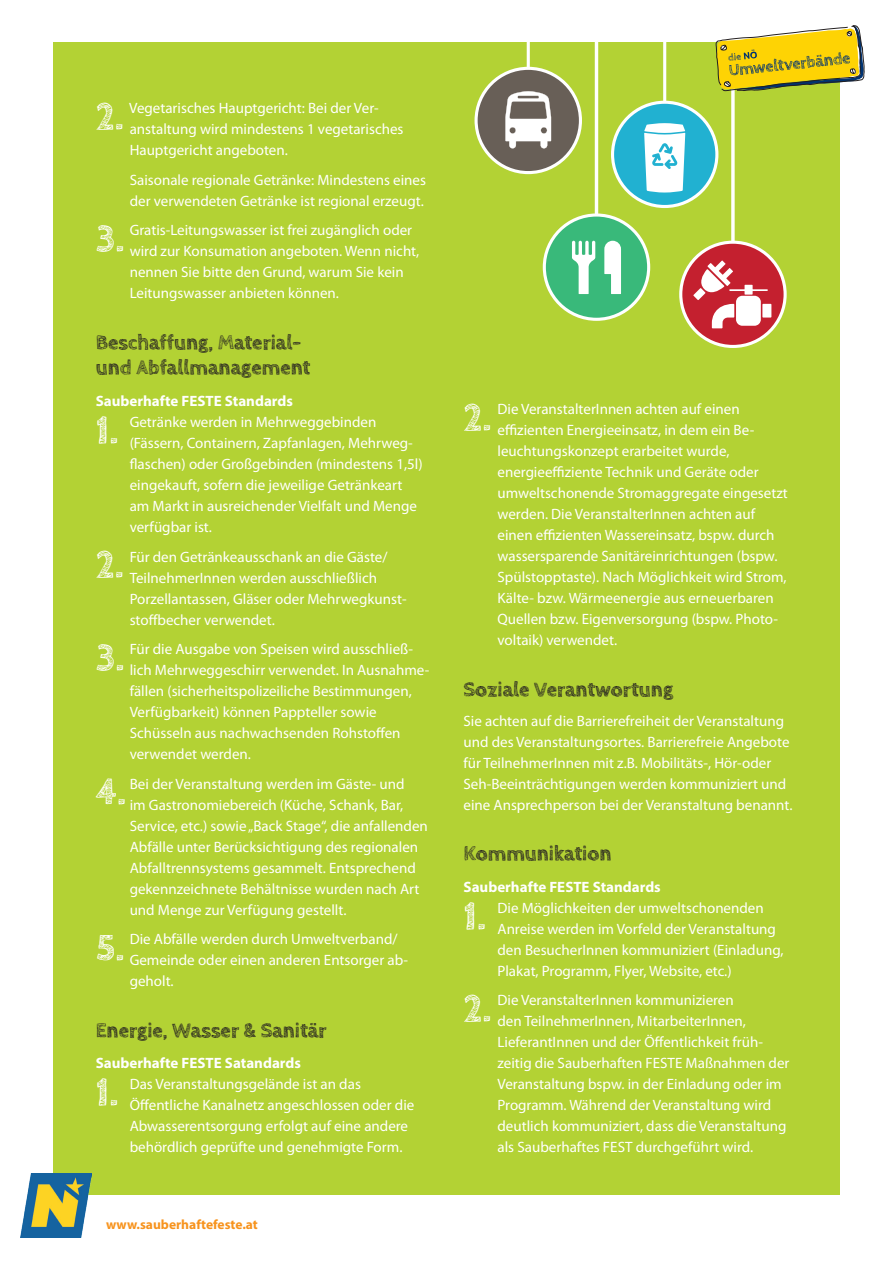
<style>
.page{position:relative;width:893px;height:1263px;background:#fff}
.page>*{position:absolute;margin:0;border:0;box-sizing:border-box;transform-origin:0 0}
.t1{font:700 37.5px "Cabin Sketch";color:#fff}
.t2{font:700 21px/25.2px "Cabin Sketch";color:#231f20}
.t3{font:15px/21px "Myriad Pro";color:#fff}
.t4{font:700 15px "Myriad Pro";color:#fff}
.t5{font:700 13.5px "Myriad Pro";color:#f7931d}
</style>
<div class="page">
<div style="left:53px;top:233px;width:787px;height:962px;background:#b3d234"></div>
<img style="left:20px;top:1173px;width:71px;height:64px">
<div style="left:53px;top:43px;width:787px;height:996px;background:#b3d234"></div>
<hr style="left:527px;top:0;width:3px;height:107px;background:#fff">
<hr style="left:595px;top:9px;width:3px;height:229px;background:#fff">
<hr style="left:663px;top:0;width:3px;height:141px;background:#fff">
<svg style="left:731px;top:91px;width:4px;height:150px"></svg>
<div style="left:612px;top:102px;width:105px;height:104px;background:#21b1d1;border-radius:50%"></div>
<div style="left:611px;top:101px;width:107px;height:107px;border:3px solid #fff;border-radius:50%"></div>
<svg style="left:644px;top:123px;width:41px;height:70px;background:#d4f0f6"></svg>
<div style="left:544px;top:215px;width:105px;height:104px;background:#39b97a;border-radius:50%"></div>
<div style="left:543px;top:213px;width:107px;height:108px;border:3px solid #fff;border-radius:50%"></div>
<svg style="left:604px;top:241px;width:17px;height:53px"></svg>
<svg style="left:572px;top:241px;width:23px;height:53px"></svg>
<div style="left:681px;top:242px;width:104px;height:104px;background:#c4202f;border-radius:50%"></div>
<div style="left:679px;top:241px;width:108px;height:107px;border:3px solid #fff;border-radius:50%"></div>
<svg style="left:693px;top:260px;width:78px;height:68px"></svg>
<div style="left:474px;top:67px;width:108px;height:107px;background:#685f57;border:3px solid #fff;border-radius:50%"></div>
<svg style="left:505px;top:91px;width:46px;height:57px"></svg>
<svg style="left:716px;top:25px;width:148px;height:66px"></svg>
<p class="t3" style="left:129px;top:98px;width:276px">Vegetarisches Hauptgericht: Bei der Ver&shy;anstaltung wird mindestens 1 vegetarisches<br>Hauptgericht angeboten.</p>
<p class="t3" style="left:130px;top:169px;width:298px">Saisonale regionale Getränke: Mindestens eines der verwendeten Getränke ist regional erzeugt.</p>
<p class="t3" style="left:130px;top:220px;width:291px">Gratis-Leitungswasser ist frei zugänglich oder wird zur Konsumation angeboten. Wenn nicht, nennen Sie bitte den Grund, warum Sie kein Leitungswasser anbieten können.</p>
<h2 class="t2" style="left:96px;top:331px;width:216px">Beschaffung, Material&shy;und Abfallmanagement</h2>
<p class="t4" style="left:96px;top:391px;width:199px">Sauberhafte FESTE Standards</p>
<p class="t3" style="left:130px;top:411px;width:294px">Getränke werden in Mehrweggebinden (Fässern, Containern, Zapfanlagen, Mehrweg&shy;flaschen) oder Großgebinden (mindestens 1,5l) eingekauft, sofern die jeweilige Getränkeart am Markt in ausreichender Vielfalt und Menge verfügbar ist.</p>
<p class="t3" style="left:130px;top:546px;width:278px">Für den Getränkeausschank an die Gäste/ TeilnehmerInnen werden ausschließlich Porzellantassen, Gläser oder Mehrwegkunst&shy;stoffbecher verwendet.</p>
<p class="t3" style="left:130px;top:638px;width:301px">Für die Ausgabe von Speisen wird ausschließ&shy;lich Mehrweggeschirr verwendet. In Ausnahme&shy;fällen (sicherheitspolizeiliche Bestimmungen, Verfügbarkeit) können Pappteller sowie Schüsseln aus nachwachsenden Rohstoffen verwendet werden.</p>
<p class="t3" style="left:130px;top:773px;width:300px">Bei der Veranstaltung werden im Gäste- und<br>im Gastronomiebereich (Küche, Schank, Bar, Service, etc.) sowie „Back Stage“, die anfallenden Abfälle unter Berücksichtigung des regionalen Abfalltrennsystems gesammelt. Entsprechend gekennzeichnete Behältnisse wurden nach Art und Menge zur Verfügung gestellt.</p>
<p class="t3" style="left:130px;top:928px;width:280px">Die Abfälle werden durch Umweltverband/<br>Gemeinde oder einen anderen Entsorger ab&shy;geholt.</p>
<h2 class="t2" style="left:96px;top:1018px;width:232px">Energie, Wasser &amp; Sanitär</h2>
<p class="t4" style="left:96px;top:1053px;width:207px">Sauberhafte FESTE Satandards</p>
<p class="t3" style="left:130px;top:1074px;width:286px">Das Veranstaltungsgelände ist an das Öffentliche Kanalnetz angeschlossen oder die Abwasserentsorgung erfolgt auf eine andere behördlich geprüfte und genehmigte Form.</p>
<h1 class="t1" style="left:96px;top:96px;width:30px">2.</h1>
<h1 class="t1" style="left:96px;top:218px;width:30px">3.</h1>
<h1 class="t1" style="left:96px;top:410px;width:24px">1.</h1>
<h1 class="t1" style="left:96px;top:544px;width:30px">2.</h1>
<h1 class="t1" style="left:96px;top:637px;width:30px">3.</h1>
<h1 class="t1" style="left:96px;top:771px;width:32px">4.</h1>
<h1 class="t1" style="left:96px;top:927px;width:30px">5.</h1>
<h1 class="t1" style="left:96px;top:1072px;width:24px">1.</h1>
<p class="t5" style="left:106px;top:1216px;width:153px">www.sauberhaftefeste.at</p>
<p class="t3" style="left:497px;top:398px;width:292px">Die VeranstalterInnen achten auf einen effizienten Energieeinsatz, in dem ein Be&shy;leuchtungskonzept erarbeitet wurde, energieeffiziente Technik und Geräte oder umweltschonende Stromaggregate eingesetzt werden. Die VeranstalterInnen achten auf einen effizienten Wassereinsatz, bspw. durch wassersparende Sanitäreinrichtungen (bspw.<br>Spülstopptaste). Nach Möglichkeit wird Strom, Kälte- bzw. Wärmeenergie aus erneuerbaren Quellen bzw. Eigenversorgung (bspw. Photo&shy;voltaik) verwendet.</p>
<h2 class="t2" style="left:463px;top:677px;width:211px">Soziale Verantwortung</h2>
<p class="t3" style="left:463px;top:710px;width:330px">Sie achten auf die Barrierefreiheit der Veranstaltung und des Veranstaltungsortes. Barrierefreie Angebote für TeilnehmerInnen mit z.B. Mobilitäts-, Hör-oder Seh-Beeinträchtigungen werden kommuniziert und eine Ansprechperson bei der Veranstaltung benannt.</p>
<h2 class="t2" style="left:463px;top:842px;width:150px">Kommunikation</h2>
<p class="t4" style="left:463px;top:877px;width:199px">Sauberhafte FESTE Standards</p>
<p class="t3" style="left:497px;top:897px;width:288px">Die Möglichkeiten der umweltschonenden Anreise werden im Vorfeld der Veranstaltung den BesucherInnen kommuniziert (Einladung, Plakat, Programm, Flyer, Website, etc.)</p>
<p class="t3" style="left:497px;top:990px;width:293px">Die VeranstalterInnen kommunizieren<br>den TeilnehmerInnen, MitarbeiterInnen, LieferantInnen und der Öffentlichkeit früh&shy;zeitig die Sauberhaften FESTE Maßnahmen der Veranstaltung bspw. in der Einladung oder im Programm. Während der Veranstaltung wird deutlich kommuniziert, dass die Veranstaltung als Sauberhaftes FEST durchgeführt wird.</p>
<h1 class="t1" style="left:463px;top:397px;width:30px">2.</h1>
<h1 class="t1" style="left:463px;top:896px;width:24px">1.</h1>
<h1 class="t1" style="left:463px;top:988px;width:30px">2.</h1>
</div>
